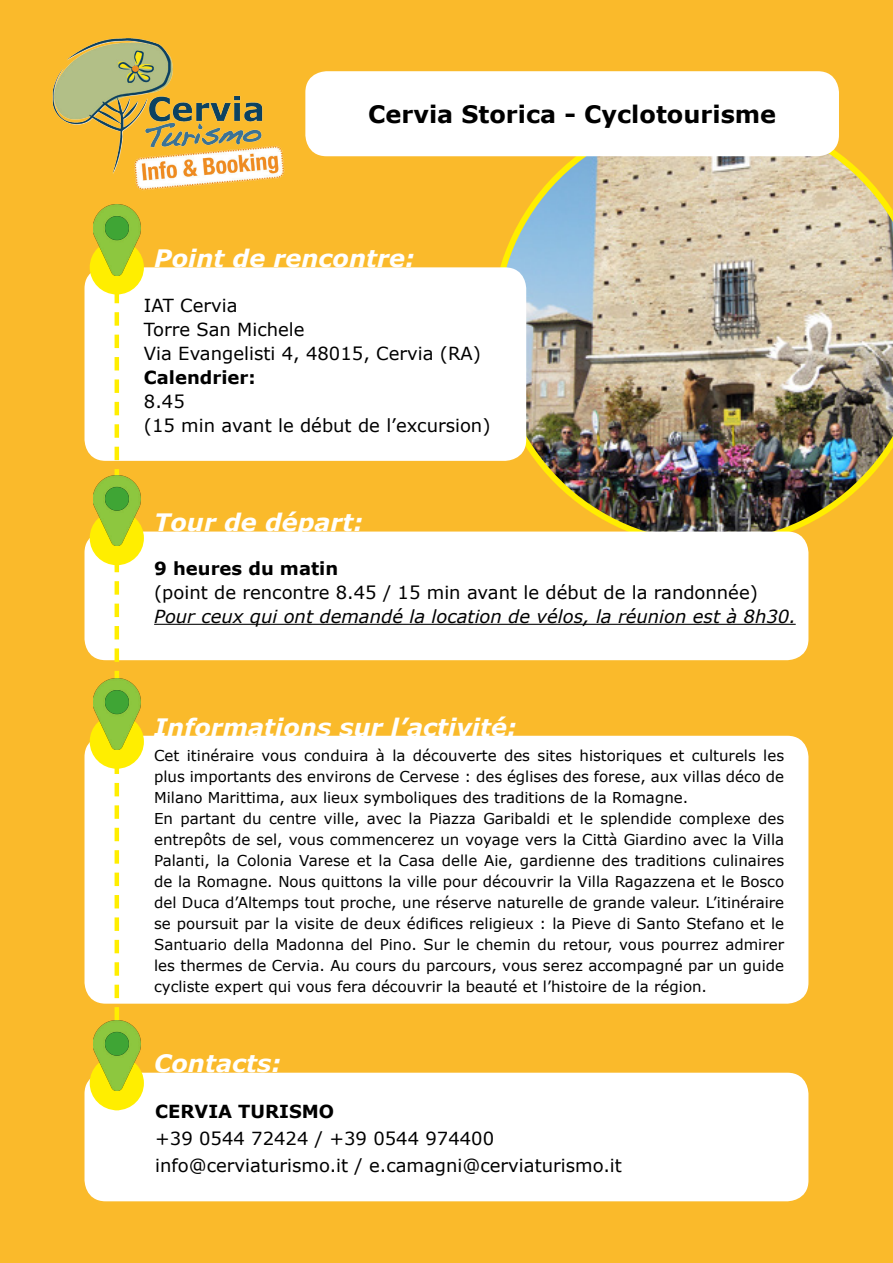
<style>
.page{position:relative;width:893px;height:1263px;background:#faba2b}
.page>*{position:absolute;margin:0;border:0;box-sizing:border-box;transform-origin:0 0}
.t1{font:italic 700 24px "Verdana";color:#fff}
.t2{font:700 24px "Verdana";color:#000}
.t3{font:18px/24px "Verdana";color:#000}
.t4{font:italic 18px "Verdana";color:#000}
.t5{font:700 18px "Verdana";color:#000}
.t6{font:15px/21px "Verdana";color:#000}
</style>
<div class="page">
<img style="left:491px;top:139px;width:402px;height:408px">
<div style="left:85px;top:736px;width:723px;height:268px;background:#fff;border-radius:21px"></div>
<div style="left:85px;top:267px;width:441px;height:194px;background:#fff;border-radius:21px"></div>
<img style="left:52px;top:38px;width:233px;height:153px">
<div style="left:90px;top:240px;width:54px;height:54px;background:#fe0;border-radius:50%"></div>
<div style="left:305px;top:71px;width:534px;height:85px;background:#fff;border-radius:21px"></div>
<div style="left:85px;top:531px;width:723px;height:129px;background:#fff;border-radius:21px"></div>
<div style="left:90px;top:511px;width:54px;height:54px;background:#fe0;border-radius:50%"></div>
<div style="left:85px;top:1073px;width:723px;height:128px;background:#fff;border-radius:21px"></div>
<svg style="left:115px;top:275px;width:4px;height:745px"></svg>
<img style="left:93px;top:204px;width:47px;height:71px">
<img style="left:93px;top:475px;width:47px;height:71px">
<div style="left:90px;top:714px;width:54px;height:55px;background:#fe0;border-radius:50%"></div>
<img style="left:93px;top:679px;width:47px;height:70px">
<div style="left:90px;top:1056px;width:54px;height:54px;background:#fe0;border-radius:50%"></div>
<img style="left:93px;top:1020px;width:47px;height:71px">
<hr style="left:154px;top:624px;width:642px;height:1px;background:#000">
<h1 class="t2" style="left:368px;top:105px;width:409px">Cervia Storica - Cyclotourisme</h1>
<h1 class="t1" style="left:154px;top:248px;width:262px">Point de rencontre:</h1>
<p class="t3" style="left:144px;top:295px;width:339px">IAT Cervia<br>Torre San Michele<br>Via Evangelisti 4, 48015, Cervia (RA)</p>
<p class="t5" style="left:144px;top:371px;width:113px">Calendrier:</p>
<p class="t3" style="left:144px;top:391px;width:348px">8.45<br>(15 min avant le début de l’excursion)</p>
<h1 class="t1" style="left:154px;top:512px;width:211px">Tour de départ:</h1>
<p class="t5" style="left:154px;top:561px;width:186px">9 heures du matin</p>
<p class="t3" style="left:154px;top:581px;width:605px">(point de rencontre 8.45 / 15 min avant le début de la randonnée)</p>
<p class="t4" style="left:154px;top:608px;width:643px">Pour ceux qui ont demandé la location de vélos, la réunion est à 8h30.</p>
<h1 class="t1" style="left:154px;top:716px;width:364px">Informations sur l’activité:</h1>
<p class="t6" style="left:154px;top:746px;width:631px">Cet itinéraire vous conduira à la découverte des sites historiques et culturels les plus importants des environs de Cervese : des églises des forese, aux villas déco de Milano Marittima, aux lieux symboliques des traditions de la Romagne.<br>En partant du centre ville, avec la Piazza Garibaldi et le splendide complexe des entrepôts de sel, vous commencerez un voyage vers la Città Giardino avec la Villa Palanti, la Colonia Varese et la Casa delle Aie, gardienne des traditions culinaires de la Romagne. Nous quittons la ville pour découvrir la Villa Ragazzena et le Bosco del Duca d’Altemps tout proche, une réserve naturelle de grande valeur. L’itinéraire se poursuit par la visite de deux édifices religieux : la Pieve di Santo Stefano et le Santuario della Madonna del Pino. Sur le chemin du retour, vous pourrez admirer les thermes de Cervia. Au cours du parcours, vous serez accompagné par un guide cycliste expert qui vous fera découvrir la beauté et l’histoire de la région.</p>
<h1 class="t1" style="left:154px;top:1053px;width:128px">Contacts:</h1>
<p class="t5" style="left:155px;top:1105px;width:181px">CERVIA TURISMO</p>
<p class="t3" style="left:155px;top:1126px;width:468px;line-height:27px">+39 0544 72424 / +39 0544 974400 info@cerviaturismo.it / e.camagni@cerviaturismo.it</p>
</div>
